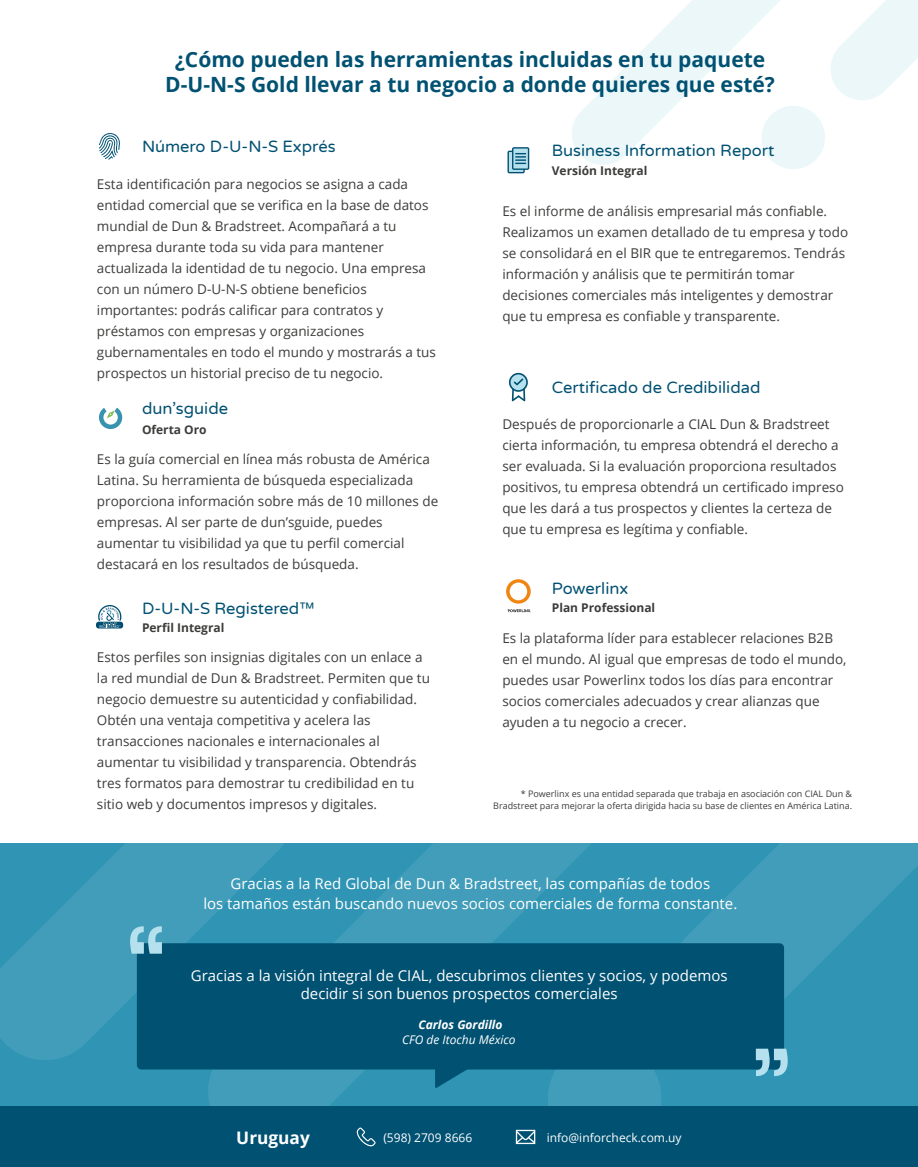
<style>
.page{position:relative;width:918px;height:1167px;background:#fff}
.page>*{position:absolute;margin:0;border:0;box-sizing:border-box;transform-origin:0 0}
.t1{font:700 21px/25.2px "Open Sans";color:#005172;text-align:center}
.t2{font:700 17.25px "Open Sans";color:#fff}
.t3{font:16.5px "Varela Round";color:#005172}
.t4{font:15px/18px "Open Sans";color:#fff;text-align:center}
.t5{font:13.5px/21px "Open Sans";color:#3c3c3b}
.t6{font:700 12px "Open Sans";color:#3c3c3b}
.t7{font:12px "Open Sans";color:#fff}
.t8{font:italic 12px "Open Sans";color:#fff}
.t9{font:italic 700 12px "Open Sans";color:#fff}
.t10{font:9px/12px "Open Sans";color:#3c3c3b;text-align:right}
</style>
<div class="page">
<svg style="left:865px;top:0;width:53px;height:100px"></svg>
<svg style="left:778px;top:165px;width:30px;height:4px"></svg>
<svg style="left:572px;top:0;width:293px;height:165px"></svg>
<svg style="left:99px;top:133px;width:21px;height:27px"></svg>
<svg style="left:99px;top:408px;width:23px;height:21px"></svg>
<div style="left:96px;top:622px;width:27px;height:7px;background:#004d71;border-radius:3px"></div>
<svg style="left:98px;top:605px;width:23px;height:23px"></svg>
<svg style="left:506px;top:579px;width:25px;height:33px"></svg>
<svg style="left:508px;top:147px;width:21px;height:26px"></svg>
<svg style="left:509px;top:373px;width:19px;height:28px"></svg>
<div style="left:0;top:843px;width:918px;height:277px;background:#3095b4"></div>
<svg style="left:0;top:843px;width:208px;height:217px;fill:#419dba"></svg>
<svg style="left:733px;top:843px;width:185px;height:155px;fill:#419dba"></svg>
<svg style="left:208px;top:843px;width:525px;height:264px"></svg>
<div style="left:137px;top:943px;width:647px;height:127px;background:#005172;border-radius:5px"></div>
<svg style="left:435px;top:1069px;width:48px;height:19px"></svg>
<svg style="left:130px;top:926px;width:32px;height:28px"></svg>
<svg style="left:756px;top:1049px;width:32px;height:27px"></svg>
<div style="left:0;top:1107px;width:918px;height:60px;background:#005172"></div>
<svg style="left:357px;top:1128px;width:19px;height:18px"></svg>
<svg style="left:516px;top:1130px;width:19px;height:14px"></svg>
<h1 class="t1" style="left:165px;top:46px;width:611px">¿Cómo pueden las herramientas incluidas en tu paquete<br>D-U-N-S Gold llevar a tu negocio a donde quieres que esté?</h1>
<p class="t3" style="left:142px;top:135px;width:195px">Número D-U-N-S Exprés</p>
<p class="t5" style="left:97px;top:173px;width:340px">Esta identificación para negocios se asigna a cada entidad comercial que se verifica en la base de datos mundial de Dun &amp; Bradstreet. Acompañará a tu empresa durante toda su vida para mantener actualizada la identidad de tu negocio. Una empresa con un número D-U-N-S obtiene beneficios importantes: podrás calificar para contratos y préstamos con empresas y organizaciones gubernamentales en todo el mundo y mostrarás a tus prospectos un historial preciso de tu negocio.</p>
<p class="t3" style="left:142px;top:398px;width:88px">dun’sguide</p>
<p class="t5" style="left:97px;top:448px;width:343px">Es la guía comercial en línea más robusta de América Latina. Su herramienta de búsqueda especializada proporciona información sobre más de 10 millones de empresas. Al ser parte de dun’sguide, puedes aumentar tu visibilidad ya que tu perfil comercial destacará en los resultados de búsqueda.</p>
<p class="t6" style="left:142px;top:421px;width:66px">Oferta Oro</p>
<p class="t3" style="left:142px;top:597px;width:175px">D-U-N-S Registered™</p>
<p class="t5" style="left:97px;top:646px;width:334px">Estos perfiles son insignias digitales con un enlace a la red mundial de Dun &amp; Bradstreet. Permiten que tu negocio demuestre su autenticidad y confiabilidad.<br>Obtén una ventaja competitiva y acelera las transacciones nacionales e internacionales al aumentar tu visibilidad y transparencia. Obtendrás tres formatos para demostrar tu credibilidad en tu sitio web y documentos impresos y digitales.</p>
<p class="t6" style="left:142px;top:619px;width:84px">Perfil Integral</p>
<p class="t3" style="left:552px;top:139px;width:224px">Business Information Report</p>
<p class="t6" style="left:552px;top:162px;width:97px">Versión Integral</p>
<p class="t5" style="left:502px;top:200px;width:347px">Es el informe de análisis empresarial más confiable.<br>Realizamos un examen detallado de tu empresa y todo se consolidará en el BIR que te entregaremos. Tendrás información y análisis que te permitirán tomar decisiones comerciales más inteligentes y demostrar que tu empresa es confiable y transparente.</p>
<p class="t3" style="left:552px;top:376px;width:210px">Certificado de Credibilidad</p>
<p class="t5" style="left:502px;top:413px;width:343px">Después de proporcionarle a CIAL Dun &amp; Bradstreet cierta información, tu empresa obtendrá el derecho a ser evaluada. Si la evaluación proporciona resultados positivos, tu empresa obtendrá un certificado impreso que les dará a tus prospectos y clientes la certeza de que tu empresa es legítima y confiable.</p>
<p class="t3" style="left:552px;top:577px;width:78px">Powerlinx</p>
<p class="t5" style="left:502px;top:627px;width:346px">Es la plataforma líder para establecer relaciones B2B en el mundo. Al igual que empresas de todo el mundo, puedes usar Powerlinx todos los días para encontrar socios comerciales adecuados y crear alianzas que ayuden a tu negocio a crecer.</p>
<p class="t6" style="left:552px;top:599px;width:105px">Plan Professional</p>
<p class="t10" style="left:493px;top:787px;width:360px">* Powerlinx es una entidad separada que trabaja en asociación con CIAL Dun &amp;<br>Bradstreet para mejorar la oferta dirigida hacia su base de clientes en América Latina.</p>
<p class="t4" style="left:203px;top:874px;width:535px;line-height:19.5px">Gracias a la Red Global de Dun &amp; Bradstreet, las compañías de todos<br>los tamaños están buscando nuevos socios comerciales de forma constante.</p>
<p class="t4" style="left:191px;top:966px;width:538px">Gracias a la visión integral de CIAL, descubrimos clientes y socios, y podemos decidir si son buenos prospectos comerciales</p>
<p class="t9" style="left:418px;top:1016px;width:86px">Carlos Gordillo</p>
<p class="t8" style="left:402px;top:1031px;width:115px">CFO de Itochu México</p>
<p class="t2" style="left:236px;top:1125px;width:75px">Uruguay</p>
<p class="t7" style="left:383px;top:1129px;width:90px">(598) 2709 8666</p>
<p class="t7" style="left:547px;top:1129px;width:136px">info@inforcheck.com.uy</p>
</div>
